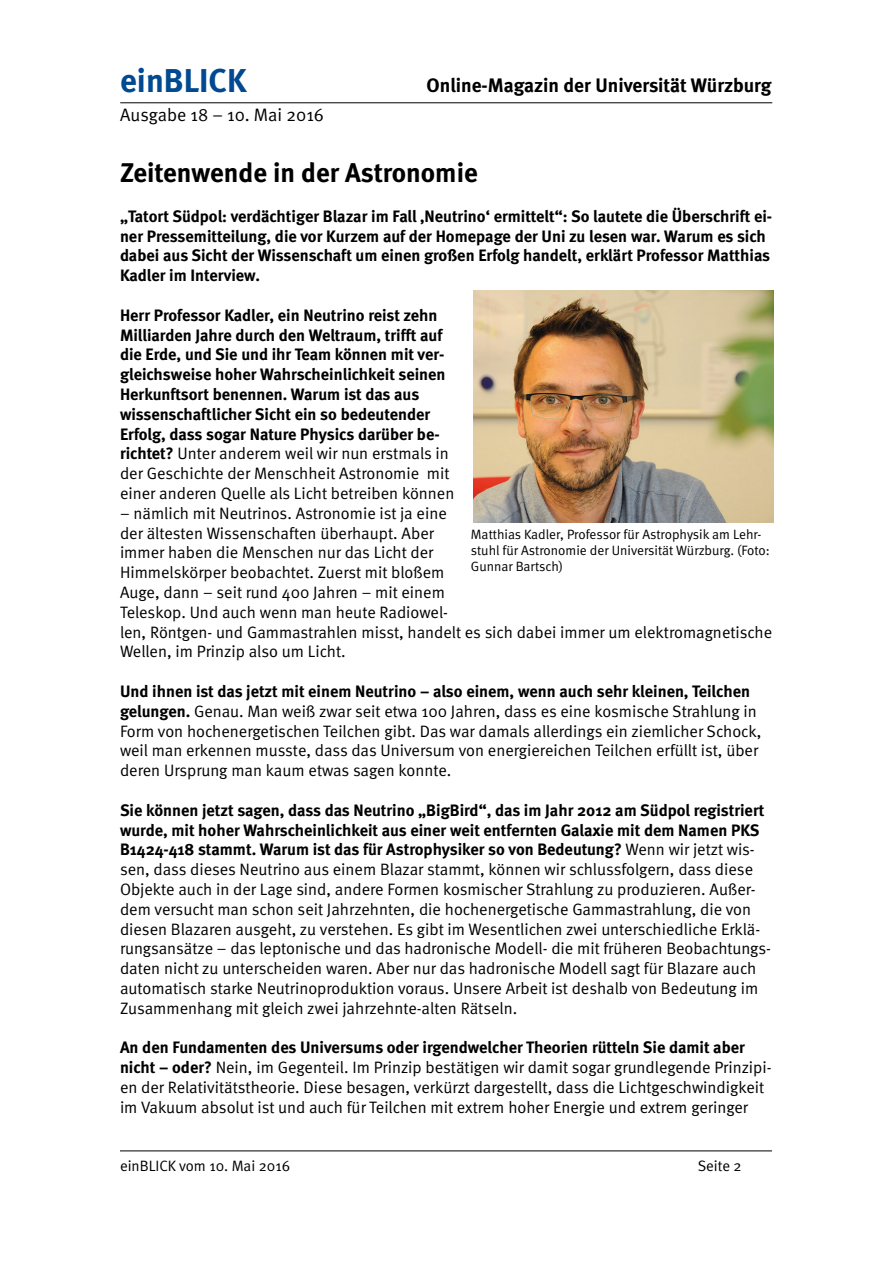
<style>
.page{position:relative;width:893px;height:1263px;background:#fff}
.page>*{position:absolute;margin:0;border:0;box-sizing:border-box;transform-origin:0 0}
.t1{font:700 33px "Meta";color:#014990}
.t2{font:700 27px "Meta";color:#000}
.t3{font:700 19.5px "Meta";color:#000}
.t4{font:18px "Meta Normal";color:#000}
.t5{font:16.5px/19.8px "Meta Normal";color:#000}
.t6{font:700 16.5px/19.8px "Meta";color:#000}
.t7{font:15px "Meta Normal";color:#000}
.t8{font:13.5px/16.2px "Meta Normal";color:#000}
.s1{font-family:"Meta";font-weight:700}
.s2{font-family:"Meta Normal";font-weight:400}
</style>
<div class="page">
<hr style="left:120px;top:102px;width:652px;height:1px;background:#000">
<hr style="left:120px;top:1150px;width:652px;height:1px;background:#000">
<img style="left:473px;top:291px;width:300px;height:232px">
<h1 class="t1" style="left:120px;top:61px;width:128px">einBLICK</h1>
<p class="t3" style="left:427px;top:74px;width:346px">Online-Magazin der Universität Würzburg</p>
<p class="t4" style="left:120px;top:105px;width:205px">Ausgabe 18 – 10. Mai 2016</p>
<h2 class="t2" style="left:120px;top:157px;width:359px">Zeitenwende in der Astronomie</h2>
<p class="t6" style="left:120px;top:206px;width:654px">„Tatort Südpol: verdächtiger Blazar im Fall ‚Neutrino‘ ermittelt“: So lautete die Überschrift ei&shy;ner Pressemitteilung, die vor Kurzem auf der Homepage der Uni zu lesen war. Warum es sich dabei aus Sicht der Wissenschaft um einen großen Erfolg handelt, erklärt Professor Matthias Kadler im Interview.</p>
<p class="t6" style="left:120px;top:305px;width:327px">Herr Professor Kadler, ein Neutrino reist zehn Milliarden Jahre durch den Weltraum, trifft auf die Erde, und Sie und ihr Team können mit ver&shy;gleichsweise hoher Wahrscheinlichkeit seinen Herkunftsort benennen. Warum ist das aus wissenschaftlicher Sicht ein so bedeutender Erfolg, dass sogar Nature Physics darüber be-</p>
<p class="t5" style="left:120px;top:443px;width:336px"><span class="s1">richtet?</span> Unter anderem weil wir nun erstmals in der Geschichte der Menschheit Astronomie mit einer anderen Quelle als Licht betreiben können</p>
<p class="t5" style="left:120px;top:503px;width:654px">– nämlich mit Neutrinos. Astronomie ist ja eine<br>der ältesten Wissenschaften überhaupt. Aber<br>immer haben die Menschen nur das Licht der<br>Himmelskörper beobachtet. Zuerst mit bloßem<br>Auge, dann – seit rund 400 Jahren – mit einem<br>Teleskop. Und auch wenn man heute Radiowel-<br>len, Röntgen- und Gammastrahlen misst, handelt es sich dabei immer um elektromagnetische Wellen, im Prinzip also um Licht.</p>
<p class="t6" style="left:120px;top:681px;width:631px">Und ihnen ist das jetzt mit einem Neutrino – also einem, wenn auch sehr kleinen, Teilchen</p>
<p class="t5" style="left:120px;top:701px;width:643px"><span class="s1">gelungen.</span> Genau. Man weiß zwar seit etwa 100 Jahren, dass es eine kosmische Strahlung in Form von hochenergetischen Teilchen gibt. Das war damals allerdings ein ziemlicher Schock, weil man erkennen musste, dass das Universum von energiereichen Teilchen erfüllt ist, über deren Ursprung man kaum etwas sagen konnte.</p>
<p class="t6" style="left:120px;top:800px;width:646px">Sie können jetzt sagen, dass das Neutrino „BigBird“, das im Jahr 2012 am Südpol registriert wurde, mit hoher Wahrscheinlichkeit aus einer weit entfernten Galaxie mit dem Namen PKS<br>B1424-418 stammt. Warum ist das für Astrophysiker so von Bedeutung? <span class="s2">Wenn wir jetzt wis-</span></p>
<p class="t5" style="left:120px;top:859px;width:653px">sen, dass dieses Neutrino aus einem Blazar stammt, können wir schlussfolgern, dass diese Objekte auch in der Lage sind, andere Formen kosmischer Strahlung zu produzieren. Außer&shy;dem versucht man schon seit Jahrzehnten, die hochenergetische Gammastrahlung, die von diesen Blazaren ausgeht, zu verstehen. Es gibt im Wesentlichen zwei unterschiedliche Erklä&shy;rungsansätze – das leptonische und das hadronische Modell- die mit früheren Beobachtungs&shy;daten nicht zu unterscheiden waren. Aber nur das hadronische Modell sagt für Blazare auch automatisch starke Neutrinoproduktion voraus. Unsere Arbeit ist deshalb von Bedeutung im Zusammenhang mit gleich zwei jahrzehnte-alten Rätseln.</p>
<p class="t6" style="left:120px;top:1037px;width:626px">An den Fundamenten des Universums oder irgendwelcher Theorien rütteln Sie damit aber</p>
<p class="t5" style="left:120px;top:1057px;width:653px"><span class="s1">nicht – oder?</span> Nein, im Gegenteil. Im Prinzip bestätigen wir damit sogar grundlegende Prinzipi&shy;en der Relativitätstheorie. Diese besagen, verkürzt dargestellt, dass die Lichtgeschwindigkeit im Vakuum absolut ist und auch für Teilchen mit extrem hoher Energie und extrem geringer</p>
<p class="t8" style="left:471px;top:526px;width:300px">Matthias Kadler, Professor für Astrophysik am Lehr&shy;stuhl für Astronomie der Universität Würzburg. (Foto:<br>Gunnar Bartsch)</p>
<p class="t7" style="left:120px;top:1157px;width:172px">einBLICK vom 10. Mai 2016</p>
<p class="t7" style="left:698px;top:1157px;width:45px">Seite 2</p>
</div>
